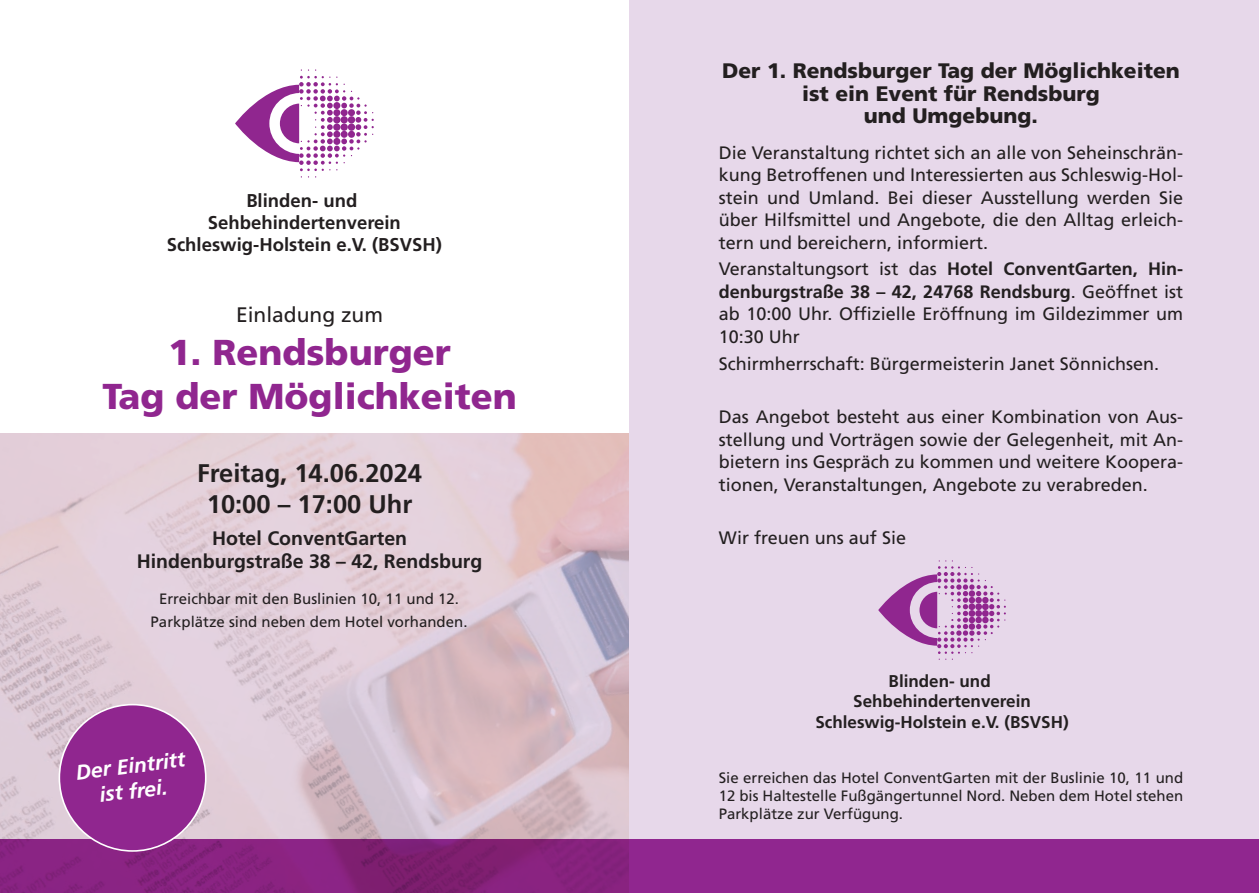
<style>
.page{position:relative;width:1259px;height:893px;background:#fff}
.page>*{position:absolute;margin:0;border:0;box-sizing:border-box;transform-origin:0 0}
.t1{font:900 36px/43.2px "Frutiger";color:#90268f;text-align:center}
.t2{font:700 25.5px/30.6px "Frutiger";color:#231f20;text-align:center}
.t3{font:900 21px/22.5px "Frutiger";color:#231f20;text-align:center}
.t4{font:italic 700 21px/25.2px "Frutiger";color:#fff;text-align:center}
.t5{font:21px "Frutiger";color:#231f20}
.t6{font:700 19.5px/23.4px "Frutiger";color:#231f20;text-align:center}
.t7{font:700 18.45px/22.2px "Frutiger";color:#231f20;text-align:center}
.t8{font:18px/22.5px "Frutiger";color:#231f20;text-align:justify}
.t9{font:700 16.95px/20.4px "Frutiger";color:#231f20;text-align:center}
.t10{font:15px/18px "Frutiger";color:#231f20;text-align:center}
.s1{font-weight:700}
</style>
<div class="page">
<svg style="left:235px;top:69px;width:139px;height:109px"></svg>
<img style="left:0;top:433px;width:630px;height:460px">
<div style="left:59px;top:705px;width:147px;height:146px;background:#90268f;border-radius:50%"></div>
<div style="left:630px;top:0;width:629px;height:893px;background:#e7d8ea"></div>
<div style="left:630px;top:839px;width:629px;height:54px;background:#90268f"></div>
<svg style="left:878px;top:560px;width:128px;height:100px"></svg>
<p class="t7" style="left:167px;top:189px;width:277px">Blinden- und<br>Sehbehindertenverein<br>Schleswig-Holstein e.V. (BSVSH)</p>
<p class="t5" style="left:236px;top:303px;width:149px">Einladung zum</p>
<h1 class="t1" style="left:102px;top:331px;width:416px">1. Rendsburger<br>Tag der Möglichkeiten</h1>
<h2 class="t2" style="left:197px;top:458px;width:226px">Freitag, 14.06.2024<br>10:00 – 17:00 Uhr</h2>
<p class="t6" style="left:137px;top:526px;width:347px">Hotel ConventGarten<br>Hindenburgstraße 38 – 42, Rendsburg</p>
<p class="t10" style="left:151px;top:588px;width:318px;line-height:22.2px">Erreichbar mit den Buslinien 10, 11 und 12.<br>Parkplätze sind neben dem Hotel vorhanden.</p>
<p class="t4" style="left:74px;top:760px;width:111px;rotate:-7deg">Der Eintritt ist frei.</p>
<p class="t3" style="left:722px;top:60px;width:459px">Der 1. Rendsburger Tag der Möglichkeiten ist ein Event für Rendsburg<br>und Umgebung.</p>
<p class="t8" style="left:719px;top:141px;width:466px">Die Veranstaltung richtet sich an alle von Seheinschrän&shy;kung Betroffenen und Interessierten aus Schleswig-Hol&shy;stein und Umland. Bei dieser Ausstellung werden Sie über Hilfsmittel und Angebote, die den Alltag erleich&shy;tern und bereichern, informiert.</p>
<p class="t8" style="left:719px;top:258px;width:466px">Veranstaltungsort ist das <span class="s1">Hotel ConventGarten, Hin&shy;denburgstraße 38 – 42, 24768 Rendsburg</span>. Geöffnet ist ab 10:00 Uhr. Offizielle Eröffnung im Gildezimmer um 10:30 Uhr</p>
<p class="t8" style="left:719px;top:352px;width:442px">Schirmherrschaft: Bürgermeisterin Janet Sönnichsen.</p>
<p class="t8" style="left:719px;top:406px;width:466px">Das Angebot besteht aus einer Kombination von Aus&shy;stellung und Vorträgen sowie der Gelegenheit, mit An&shy;bietern ins Gespräch zu kommen und weitere Koopera&shy;tionen, Veranstaltungen, Angebote zu verabreden.</p>
<p class="t8" style="left:719px;top:527px;width:189px">Wir freuen uns auf Sie</p>
<p class="t9" style="left:815px;top:670px;width:255px">Blinden- und<br>Sehbehindertenverein<br>Schleswig-Holstein e.V. (BSVSH)</p>
<p class="t10" style="left:719px;top:768px;width:466px;text-align:justify">Sie erreichen das Hotel ConventGarten mit der Buslinie 10, 11 und 12 bis Haltestelle Fußgängertunnel Nord. Neben dem Hotel stehen Parkplätze zur Verfügung.</p>
</div>
